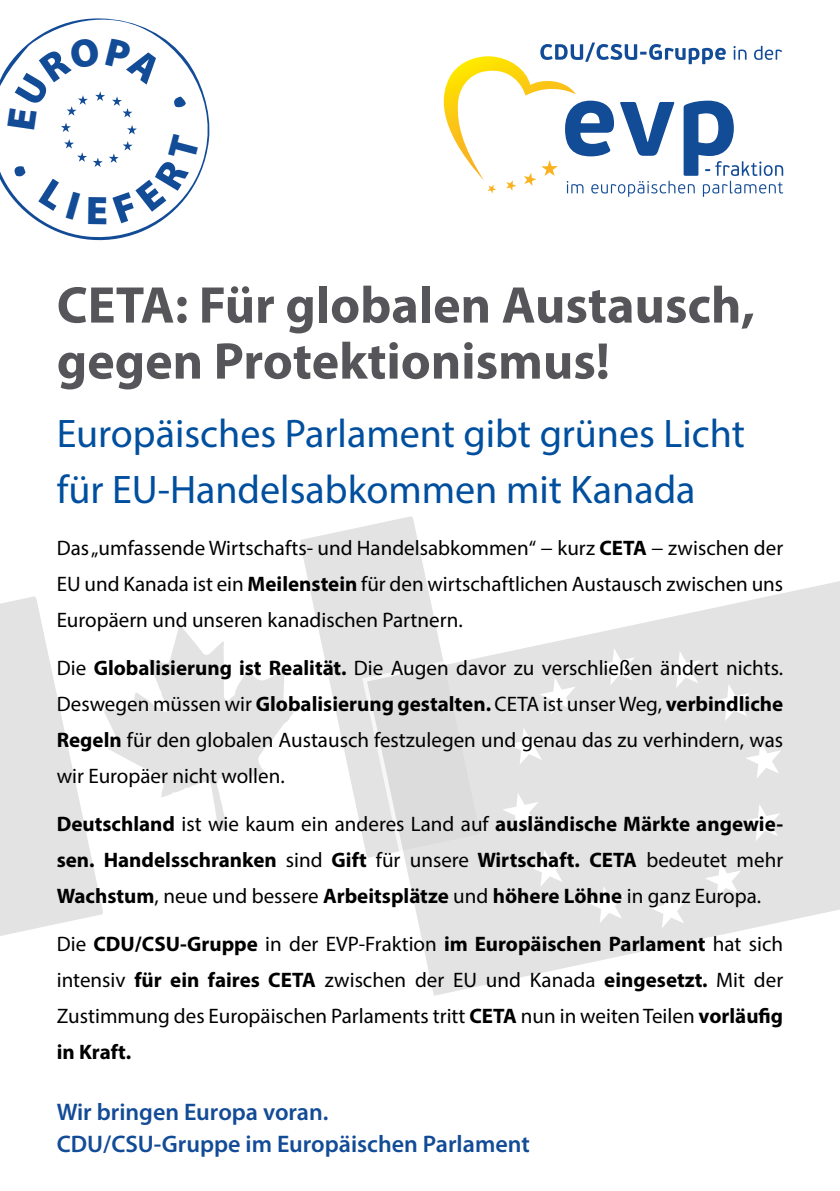
<style>
.page{position:relative;width:840px;height:1191px;background:#fff}
.page>*{position:absolute;margin:0;border:0;box-sizing:border-box;transform-origin:0 0}
.t1{font:700 52px/56px "Myriad Pro";color:#56565a}
.t2{font:40px/56px "Myriad Pro";color:#004f9f}
.t3{font:600 24px/32px "Myriad Pro";color:#124b96}
.t4{font:21px/36px "Myriad Pro";color:#000;text-align:justify}
.t5{font:700 21px/36px "Myriad Pro";color:#000;text-align:justify}
.s1{font-weight:700}
.s2{font-weight:400}
</style>
<div class="page">
<svg style="left:300px;top:516px;width:124px;height:307px;fill:#e3e3e3"></svg>
<svg style="left:0;top:596px;width:295px;height:340px"></svg>
<svg style="left:443px;top:43px;width:339px;height:154px"></svg>
<svg style="left:0;top:18px;width:210px;height:223px"></svg>
<svg style="left:360px;top:571px;width:479px;height:425px"></svg>
<svg style="left:598px;top:648px;width:36px;height:37px"></svg>
<svg style="left:664px;top:651px;width:36px;height:37px"></svg>
<svg style="left:712px;top:684px;width:37px;height:37px"></svg>
<svg style="left:744px;top:741px;width:37px;height:37px"></svg>
<svg style="left:743px;top:804px;width:36px;height:37px"></svg>
<svg style="left:704px;top:861px;width:36px;height:37px"></svg>
<svg style="left:649px;top:891px;width:37px;height:37px"></svg>
<svg style="left:539px;top:677px;width:36px;height:37px"></svg>
<svg style="left:508px;top:727px;width:36px;height:37px"></svg>
<svg style="left:502px;top:792px;width:36px;height:38px"></svg>
<svg style="left:528px;top:849px;width:37px;height:38px"></svg>
<svg style="left:588px;top:886px;width:36px;height:37px"></svg>
<svg style="left:7px;top:37px;width:193px;height:187px"></svg>
<h1 class="t1" style="left:57px;top:275px;width:699px">CETA: Für globalen Austausch, gegen Protektionismus!</h1>
<h2 class="t2" style="left:57px;top:404px;width:689px">Europäisches Parlament gibt grünes Licht für EU-Handelsabkommen mit Kanada</h2>
<p class="t4" style="left:57px;top:529px;width:727px">Das „umfassende Wirtschafts- und Handelsabkommen“ − kurz <span class="s1">CETA</span> − zwischen der EU und Kanada ist ein <span class="s1">Meilenstein</span> für den wirtschaftlichen Austausch zwischen uns Europäern und unseren kanadischen Partnern.</p>
<p class="t4" style="left:57px;top:649px;width:727px">Die <span class="s1">Globalisierung ist Realität.</span> Die Augen davor zu verschließen ändert nichts.<br>Deswegen müssen wir <span class="s1">Globalisierung gestalten.</span> CETA ist unser Weg, <span class="s1">verbindliche Regeln</span> für den globalen Austausch festzulegen und genau das zu verhindern, was wir Europäer nicht wollen.</p>
<p class="t5" style="left:57px;top:805px;width:727px">Deutschland <span class="s2">ist wie kaum ein anderes Land auf</span> ausländische Märkte angewie&shy;sen. Handelsschranken <span class="s2">sind</span> Gift <span class="s2">für unsere</span> Wirtschaft. CETA <span class="s2">bedeutet mehr </span>Wachstum<span class="s2">, neue und bessere</span> Arbeitsplätze <span class="s2">und</span> höhere Löhne <span class="s2">in ganz Europa.</span></p>
<p class="t4" style="left:57px;top:925px;width:727px">Die <span class="s1">CDU/CSU-Gruppe</span> in der EVP-Fraktion <span class="s1">im Europäischen Parlament</span> hat sich intensiv <span class="s1">für ein faires CETA</span> zwischen der EU und Kanada <span class="s1">eingesetzt.</span> Mit der Zustimmung des Europäischen Parlaments tritt <span class="s1">CETA</span> nun in weiten Teilen <span class="s1">vorläufig in Kraft.</span></p>
<p class="t3" style="left:57px;top:1095px;width:474px">Wir bringen Europa voran.<br>CDU/CSU-Gruppe im Europäischen Parlament</p>
</div>
